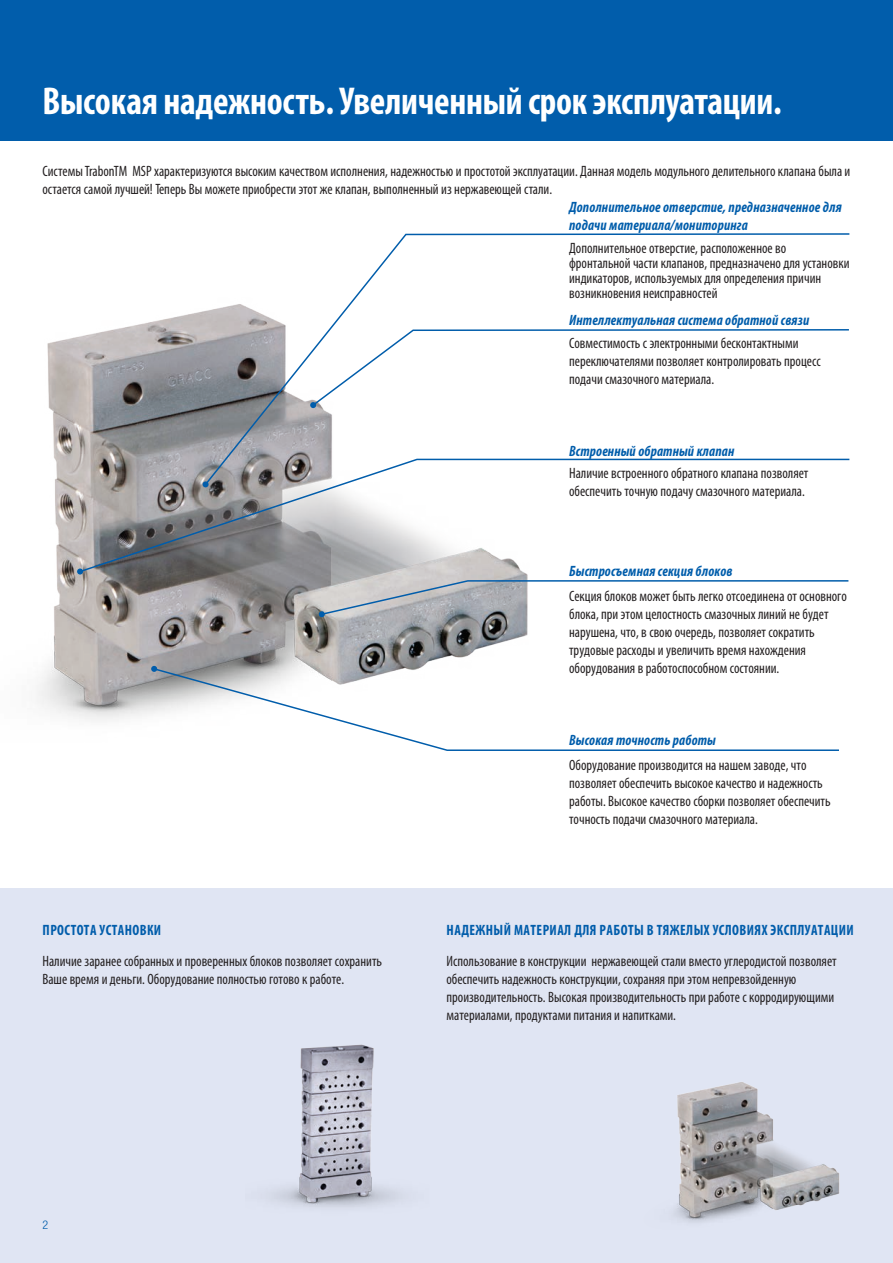
<style>
.page{position:relative;width:893px;height:1263px;background:#fff}
.page>*{position:absolute;margin:0;border:0;box-sizing:border-box;transform-origin:0 0}
.t1{font:700 condensed 39px "Myriad Pro";letter-spacing:-.005em;color:#fff;scale:.95 1}
.t2{font:condensed 15px/18px "Myriad Pro";color:#231f20;scale:.95 1}
.t3{font:italic 700 condensed 15px/17.9px "Myriad Pro";letter-spacing:.01em;color:#015dab;scale:.95 1}
.t4{font:700 condensed 15px "Myriad Pro";letter-spacing:.065em;color:#015dab;scale:.95 1}
.t5{font:300 condensed 12px "Helvetica Neue LT Std";color:#015dab}
</style>
<div class="page">
<div style="left:0;top:0;width:893px;height:140px;background:#015dab"></div>
<div style="left:0;top:889px;width:893px;height:374px;background:#e0e5f3"></div>
<img style="left:271px;top:1044px;width:131px;height:163px">
<img style="left:673px;top:1082px;width:167px;height:141px">
<img style="left:37px;top:311px;width:491px;height:410px">
<svg style="left:203px;top:233px;width:647px;height:225px"></svg>
<svg style="left:319px;top:579px;width:530px;height:38px"></svg>
<svg style="left:152px;top:667px;width:687px;height:84px"></svg>
<svg style="left:151px;top:666px;width:6px;height:6px"></svg>
<svg style="left:78px;top:458px;width:772px;height:115px"></svg>
<svg style="left:77px;top:568px;width:6px;height:6px"></svg>
<svg style="left:310px;top:328px;width:540px;height:80px"></svg>
<h1 class="t1" style="left:43px;top:80px;width:780px">Высокая надежность. Увеличенный срок эксплуатации.</h1>
<p class="t2" style="left:43px;top:162px;width:852px">Системы TrabonTM MSP характеризуются высоким качеством исполнения, надежностью и простотой эксплуатации. Данная модель модульного делительного клапана была и остается самой лучшей! Теперь Вы можете приобрести этот же клапан, выполненный из нержавеющей стали.</p>
<p class="t3" style="left:569px;top:198px;width:288px">Дополнительное отверстие, предназначенное для подачи материала/мониторинга</p>
<p class="t2" style="left:569px;top:241px;width:297px;line-height:15px">Дополнительное отверстие, расположенное во фронтальной части клапанов, предназначено для установки индикаторов, используемых для определения причин возникновения неисправностей</p>
<p class="t3" style="left:569px;top:312px;width:254px">Интеллектуальная система обратной связи</p>
<p class="t2" style="left:569px;top:334px;width:266px">Совместимость с электронными бесконтактными переключателями позволяет контролировать процесс подачи смазочного материала.</p>
<p class="t3" style="left:569px;top:442px;width:175px">Встроенный обратный клапан</p>
<p class="t2" style="left:569px;top:464px;width:253px">Наличие встроенного обратного клапана позволяет обеспечить точную подачу смазочного материала.</p>
<p class="t3" style="left:569px;top:562px;width:173px">Быстросъемная секция блоков</p>
<p class="t2" style="left:569px;top:587px;width:294px">Секция блоков может быть легко отсоединена от основного блока, при этом целостность смазочных линий не будет нарушена, что, в свою очередь, позволяет сократить трудовые расходы и увеличить время нахождения оборудования в работоспособном состоянии.</p>
<p class="t4" style="left:43px;top:922px;width:126px">Простота установки</p>
<p class="t2" style="left:43px;top:953px;width:359px">Наличие заранее собранных и проверенных блоков позволяет сохранить<br>Ваше время и деньги. Оборудование полностью готово к работе.</p>
<p class="t3" style="left:569px;top:731px;width:156px">Высокая точность работы</p>
<p class="t2" style="left:569px;top:756px;width:277px">Оборудование производится на нашем заводе, что позволяет обеспечить высокое качество и надежность работы. Высокое качество сборки позволяет обеспечить точность подачи смазочного материала.</p>
<p class="t4" style="left:447px;top:922px;width:430px">Надежный материал для работы в тяжелых условиях эксплуатации</p>
<p class="t2" style="left:446px;top:953px;width:412px">Использование в конструкции нержавеющей стали вместо углеродистой позволяет обеспечить надежность конструкции, сохраняя при этом непревзойденную производительность. Высокая производительность при работе с корродирующими материалами, продуктами питания и напитками.</p>
<p class="t5" style="left:43px;top:1218px;width:7px">2</p>
</div>
